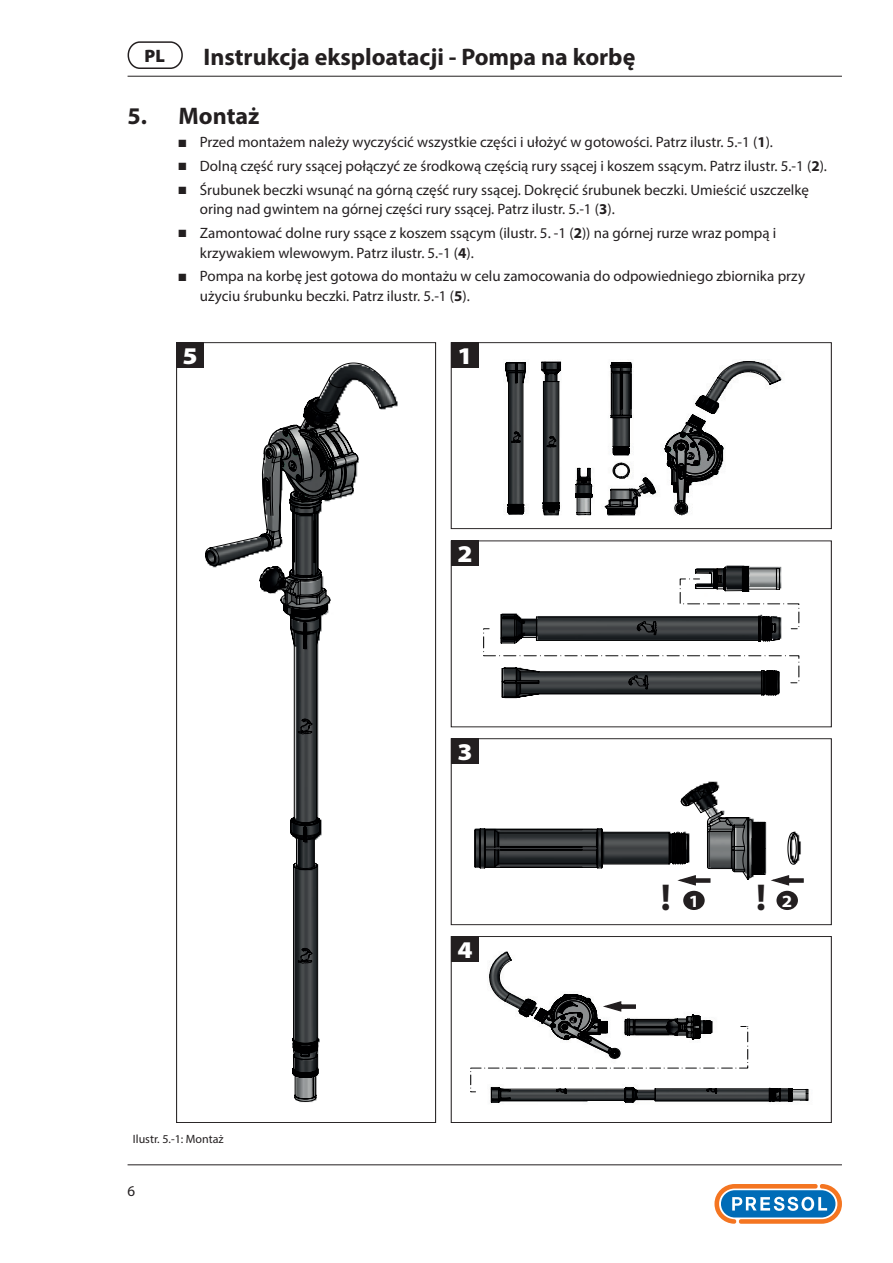
<style>
.page{position:relative;width:893px;height:1263px;background:#fff}
.page>*{position:absolute;margin:0;border:0;box-sizing:border-box;transform-origin:0 0}
.t1{font:700 37.5px "Myriad Pro";color:#231f20}
.t2{font:900 24.15px "Myriad Pro";color:#fff;scale:1.1 1}
.t3{font:700 24px "Myriad Pro";color:#231f20}
.t4{font:900 18px "Myriad Pro";color:#231f20}
.t5{font:700 17.25px "Myriad Pro";color:#fff;scale:1.1 1}
.t6{font:15px/19.5px "Myriad Pro";color:#231f20}
.t7{font:12px "Myriad Pro";color:#231f20}
.s1{font-weight:700}
</style>
<div class="page">
<hr style="left:128px;top:76px;width:714px;height:1px;background:#231f20">
<hr style="left:128px;top:1164px;width:714px;height:1px;background:#231f20">
<svg style="left:483px;top:566px;width:317px;height:132px"></svg>
<div style="left:451px;top:738px;width:28px;height:26px;background:#231f20"></div>
<div style="left:451px;top:738px;width:380px;height:187px;border:1px solid #231f20"></div>
<div style="left:451px;top:541px;width:28px;height:25px;background:#231f20"></div>
<div style="left:451px;top:936px;width:28px;height:25px;background:#231f20"></div>
<div style="left:451px;top:936px;width:380px;height:187px;border:1px solid #231f20"></div>
<div style="left:451px;top:342px;width:28px;height:25px;background:#231f20"></div>
<div style="left:451px;top:342px;width:380px;height:187px;border:1px solid #231f20"></div>
<svg style="left:294px;top:362px;width:89px;height:740px"></svg>
<svg style="left:205px;top:377px;width:192px;height:721px"></svg>
<div style="left:176px;top:342px;width:260px;height:781px;border:1px solid #231f20"></div>
<svg style="left:506px;top:361px;width:274px;height:153px"></svg>
<svg style="left:474px;top:782px;width:330px;height:104px"></svg>
<svg style="left:470px;top:951px;width:338px;height:151px"></svg>
<div style="left:176px;top:343px;width:28px;height:25px;background:#231f20"></div>
<div style="left:683px;top:891px;width:22px;height:19px;background:#231f20;border-radius:50%"></div>
<div style="left:776px;top:891px;width:22px;height:19px;background:#231f20;border-radius:50%"></div>
<div style="left:128px;top:41px;width:55px;height:28px;border:2px solid #231f20;border-radius:12px"></div>
<svg style="left:714px;top:1184px;width:128px;height:40px"></svg>
<p class="t4" style="left:145px;top:44px;width:22px">PL</p>
<h3 class="t3" style="left:203px;top:42px;width:433px">Instrukcja eksploatacji - Pompa na korbę</h3>
<h3 class="t3" style="left:128px;top:101px;width:133px">5. Montaż</h3>
<p class="t6" style="left:179px;top:132px;width:596px">■ Przed montażem należy wyczyścić wszystkie części i ułożyć w gotowości. Patrz ilustr. 5.-1 (<span class="s1">1</span>).</p>
<p class="t6" style="left:179px;top:156px;width:650px">■ Dolną część rury ssącej połączyć ze środkową częścią rury ssącej i koszem ssącym. Patrz ilustr. 5.-1 (<span class="s1">2</span>).</p>
<p class="t6" style="left:200px;top:180px;width:611px;text-indent:-21px">■ Śrubunek beczki wsunąć na górną część rury ssącej. Dokręcić śrubunek beczki. Umieścić uszczelkę oring nad gwintem na górnej części rury ssącej. Patrz ilustr. 5.-1 (<span class="s1">3</span>).</p>
<p class="t6" style="left:200px;top:223px;width:578px;text-indent:-21px">■ Zamontować dolne rury ssące z koszem ssącym (ilustr. 5. -1 (<span class="s1">2</span>)) na górnej rurze wraz pompą i krzywakiem wlewowym. Patrz ilustr. 5.-1 (<span class="s1">4</span>).</p>
<p class="t6" style="left:200px;top:266px;width:607px;text-indent:-21px">■ Pompa na korbę jest gotowa do montażu w celu zamocowania do odpowiedniego zbiornika przy użyciu śrubunku beczki. Patrz ilustr. 5.-1 (<span class="s1">5</span>).</p>
<h2 class="t2" style="left:183px;top:340px;width:15px">5</h2>
<p class="t7" style="left:133px;top:1131px;width:92px">Ilustr. 5.-1: Montaż</p>
<p class="t6" style="left:128px;top:1180px;width:9px">6</p>
<h2 class="t2" style="left:457px;top:340px;width:15px">1</h2>
<h2 class="t2" style="left:457px;top:538px;width:15px">2</h2>
<h2 class="t2" style="left:457px;top:736px;width:15px">3</h2>
<h2 class="t2" style="left:457px;top:934px;width:15px">4</h2>
<h1 class="t1" style="left:661px;top:873px;width:12px">!</h1>
<h1 class="t1" style="left:756px;top:873px;width:12px">!</h1>
<p class="t5" style="left:689px;top:890px;width:11px">1</p>
<p class="t5" style="left:782px;top:890px;width:11px">2</p>
</div>
